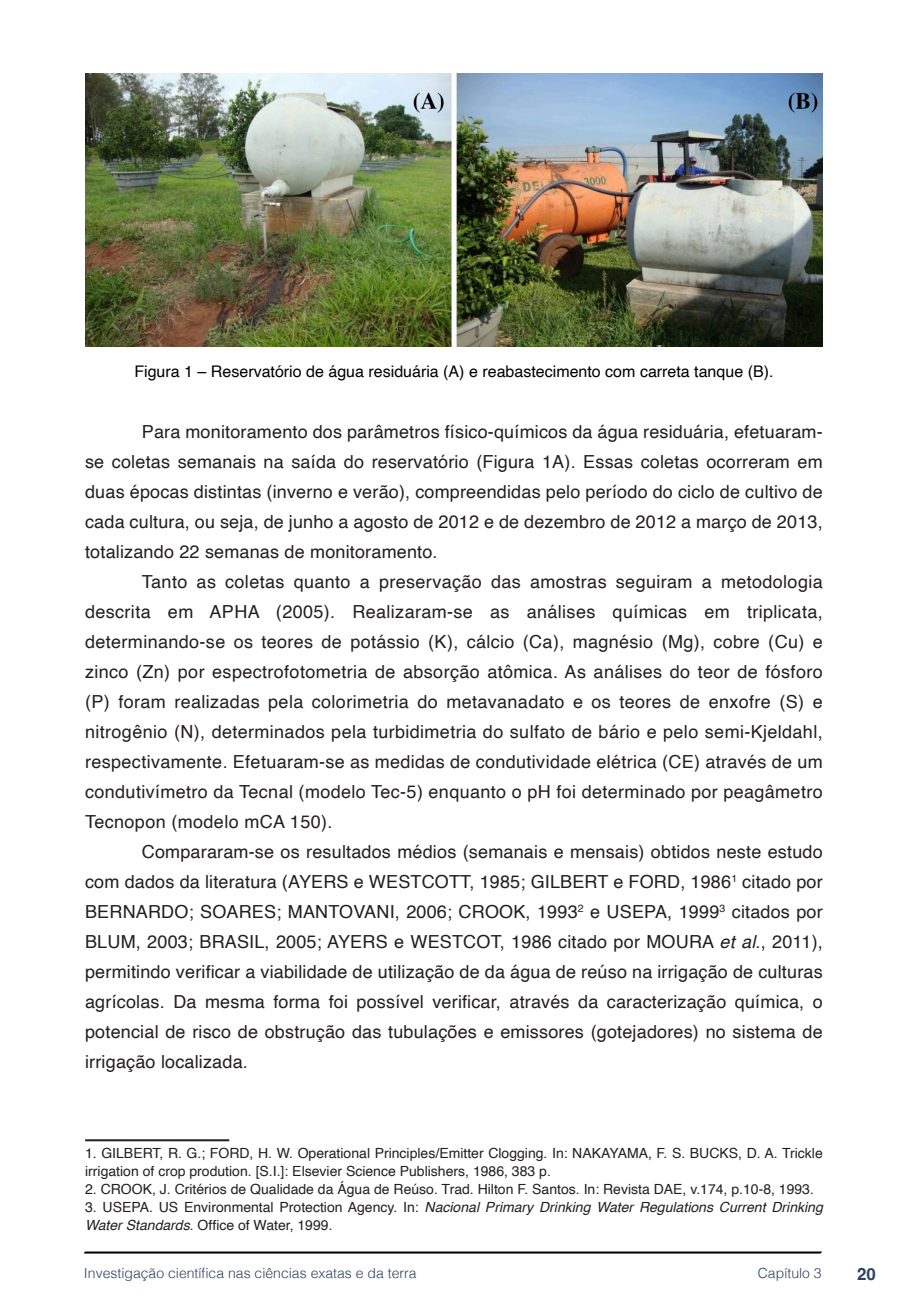
<style>
.page{position:relative;width:908px;height:1304px;background:#fff}
.page>*{position:absolute;margin:0;border:0;box-sizing:border-box;transform-origin:0 0}
.txt{font:18px/30px "Helvetica";letter-spacing:.01em;color:#231f20;text-align:justify}
.t1{font:700 16.8px "Helvetica";color:#2a435e}
.imagens_graf_tab{font:16px "Helvetica";color:#000}
.nota_rdp{font:14px/18px "Helvetica";color:#231f20}
.nota_rdp-2{font:italic 14px/18px "Helvetica";color:#231f20}
.t2{font:300 14px "Helvetica";color:#2a435e}
.s1{font-style:italic}
.s2{font-style:normal}
</style>
<div class="page">
<svg style="left:84px;top:1251px;width:737px;height:3px;background:#515151"></svg>
<img style="left:86px;top:74px;width:735px;height:273px">
<hr style="left:85px;top:1139px;width:144px;height:2px;background:#231f20">
<p class="imagens_graf_tab" style="left:134px;top:360px;width:640px">Figura 1 – Reservatório de água residuária (A) e reabastecimento com carreta tanque (B).</p>
<p class="txt" style="left:85px;top:417px;width:738px;text-indent:57px">Para monitoramento dos parâmetros físico-químicos da água residuária, efetuaram&shy;se coletas semanais na saída do reservatório (Figura 1A). Essas coletas ocorreram em duas épocas distintas (inverno e verão), compreendidas pelo período do ciclo de cultivo de cada cultura, ou seja, de junho a agosto de 2012 e de dezembro de 2012 a março de 2013, totalizando 22 semanas de monitoramento.</p>
<p class="txt" style="left:85px;top:567px;width:738px;text-indent:57px">Tanto as coletas quanto a preservação das amostras seguiram a metodologia descrita em APHA (2005). Realizaram-se as análises químicas em triplicata, determinando-se os teores de potássio (K), cálcio (Ca), magnésio (Mg), cobre (Cu) e zinco (Zn) por espectrofotometria de absorção atômica. As análises do teor de fósforo (P) foram realizadas pela colorimetria do metavanadato e os teores de enxofre (S) e nitrogênio (N), determinados pela turbidimetria do sulfato de bário e pelo semi-Kjeldahl, respectivamente. Efetuaram-se as medidas de condutividade elétrica (CE) através de um condutivímetro da Tecnal (modelo Tec-5) enquanto o pH foi determinado por peagâmetro Tecnopon (modelo mCA 150).</p>
<p class="txt" style="left:85px;top:837px;width:739px;text-indent:57px">Compararam-se os resultados médios (semanais e mensais) obtidos neste estudo com dados da literatura (AYERS e WESTCOTT, 1985; GILBERT e FORD, 1986<sup>1</sup> citado por BERNARDO; SOARES; MANTOVANI, 2006; CROOK, 1993<sup>2</sup> e USEPA, 1999<sup>3</sup> citados por BLUM, 2003; BRASIL, 2005; AYERS e WESTCOT, 1986 citado por MOURA <span class="s1">et al</span>., 2011), permitindo verificar a viabilidade de utilização de da água de reúso na irrigação de culturas agrícolas. Da mesma forma foi possível verificar, através da caracterização química, o potencial de risco de obstrução das tubulações e emissores (gotejadores) no sistema de irrigação localizada.</p>
<p class="nota_rdp" style="left:85px;top:1145px;width:738px">1. GILBERT, R. G.; FORD, H. W. Operational Principles/Emitter Clogging. In: NAKAYAMA, F. S. BUCKS, D. A. Trickle irrigation of crop prodution. [S.I.]: Elsevier Science Publishers, 1986, 383 p.</p>
<p class="nota_rdp" style="left:85px;top:1181px;width:730px">2. CROOK, J. Critérios de Qualidade da Água de Reúso. Trad. Hilton F. Santos. In: Revista DAE, v.174, p.10-8, 1993.</p>
<p class="nota_rdp-2" style="left:85px;top:1199px;width:738px"><span class="s2">3. USEPA. US Environmental Protection Agency. In:</span> Nacional Primary Drinking Water Regulations Current Drinking<br>Water Standards<span class="s2">. Office of Water, 1999.</span></p>
<p class="t2" style="left:84px;top:1261px;width:334px">Investigação científica nas ciências exatas e da terra</p>
<p class="t2" style="left:757px;top:1261px;width:65px">Capítulo 3</p>
<p class="t1" style="left:856px;top:1264px;width:20px">20</p>
</div>
